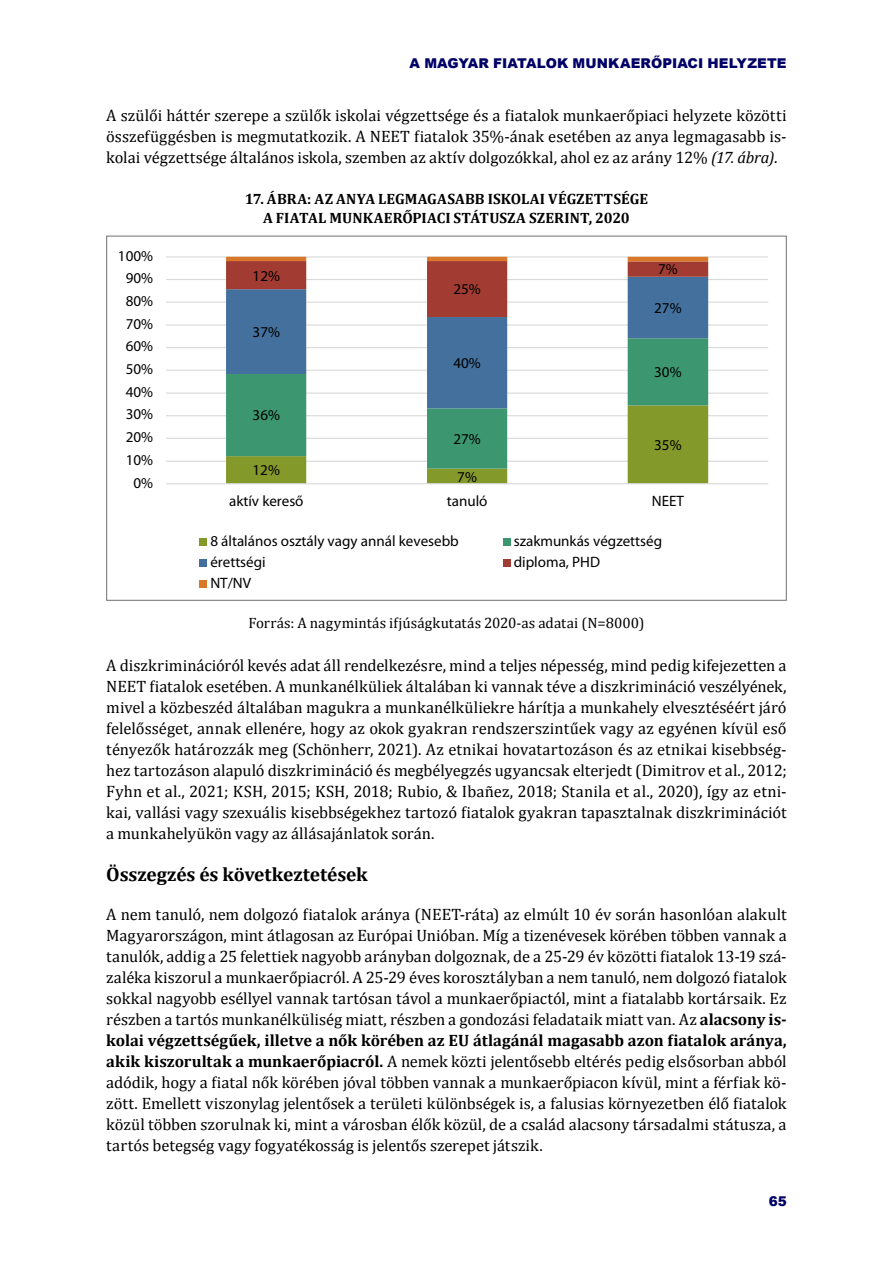
<style>
.page{position:relative;width:893px;height:1263px;background:#fff}
.page>*{position:absolute;margin:0;border:0;box-sizing:border-box;transform-origin:0 0}
.Alcím_1{font:700 19.5px "Cambria";letter-spacing:-.01em;color:#000}
.Főszöveg{font:16.5px/21px "Cambria";letter-spacing:-.005em;color:#000;text-align:justify}
.t1{font:15px "Myriad Pro";color:#000}
.t2{font:700 15px/19px "Cambria";letter-spacing:.005em;color:#000;text-align:center}
.FORRÁS{font:15px "Cambria";letter-spacing:.005em;color:#000}
.t3{font:900 13.5px "Arial";letter-spacing:.005em;color:#006}
.s1{font-style:italic}
.s2{font-weight:700}
</style>
<div class="page">
<hr style="left:166px;top:461px;width:602px;height:1px;background:#d9d9d9">
<hr style="left:166px;top:438px;width:602px;height:1px;background:#d9d9d9">
<hr style="left:166px;top:415px;width:602px;height:1px;background:#d9d9d9">
<hr style="left:166px;top:393px;width:602px;height:1px;background:#d9d9d9">
<hr style="left:166px;top:370px;width:602px;height:1px;background:#d9d9d9">
<hr style="left:166px;top:347px;width:602px;height:1px;background:#d9d9d9">
<hr style="left:166px;top:324px;width:602px;height:2px;background:#d9d9d9">
<hr style="left:166px;top:302px;width:602px;height:1px;background:#d9d9d9">
<hr style="left:166px;top:279px;width:602px;height:1px;background:#d9d9d9">
<hr style="left:166px;top:256px;width:602px;height:1px;background:#d9d9d9">
<svg style="left:226px;top:469px;width:482px;height:14px"></svg>
<svg style="left:226px;top:408px;width:482px;height:61px"></svg>
<svg style="left:226px;top:317px;width:482px;height:91px"></svg>
<svg style="left:226px;top:257px;width:482px;height:60px"></svg>
<hr style="left:166px;top:483px;width:602px;height:1px;background:#d9d9d9">
<div style="left:200px;top:538px;width:7px;height:7px;background:#83992a"></div>
<div style="left:503px;top:538px;width:7px;height:7px;background:#3c9770"></div>
<div style="left:200px;top:559px;width:7px;height:8px;background:#44709d"></div>
<div style="left:503px;top:559px;width:7px;height:8px;background:#a23c33"></div>
<div style="left:200px;top:580px;width:7px;height:8px;background:#d97828"></div>
<p class="t3" style="left:410px;top:53px;width:378px">A MAGYAR FIATALOK MUNKAERŐPIACI HELYZETE</p>
<p class="Főszöveg" style="left:106px;top:105px;width:682px">A szülői háttér szerepe a szülők iskolai végzettsége és a fiatalok munkaerőpiaci helyzete közötti összefüggésben is megmutatkozik. A NEET fiatalok 35%-ának esetében az anya legmagasabb is&shy;kolai végzettsége általános iskola, szemben az aktív dolgozókkal, ahol ez az arány 12% <span class="s1">(17. ábra)</span>.</p>
<p class="t2" style="left:245px;top:189px;width:405px">17. ÁBRA: AZ ANYA LEGMAGASABB ISKOLAI VÉGZETTSÉGE<br>A FIATAL MUNKAERŐPIACI STÁTUSZA SZERINT, 2020</p>
<p class="t1" style="left:118px;top:247px;width:37px">100%</p>
<p class="t1" style="left:126px;top:270px;width:29px">90%</p>
<p class="t1" style="left:126px;top:293px;width:29px">80%</p>
<p class="t1" style="left:126px;top:315px;width:29px">70%</p>
<p class="t1" style="left:126px;top:338px;width:29px">60%</p>
<p class="t1" style="left:126px;top:361px;width:29px">50%</p>
<p class="t1" style="left:126px;top:384px;width:29px">40%</p>
<p class="t1" style="left:126px;top:406px;width:29px">30%</p>
<p class="t1" style="left:126px;top:429px;width:29px">20%</p>
<p class="t1" style="left:126px;top:452px;width:29px">10%</p>
<p class="t1" style="left:133px;top:474px;width:21px">0%</p>
<p class="t1" style="left:253px;top:267px;width:29px">12%</p>
<p class="t1" style="left:253px;top:324px;width:29px">37%</p>
<p class="t1" style="left:253px;top:407px;width:29px">36%</p>
<p class="t1" style="left:253px;top:462px;width:29px">12%</p>
<p class="t1" style="left:453px;top:281px;width:29px">25%</p>
<p class="t1" style="left:453px;top:355px;width:29px">40%</p>
<p class="t1" style="left:453px;top:431px;width:29px">27%</p>
<p class="t1" style="left:457px;top:468px;width:21px">7%</p>
<p class="t1" style="left:658px;top:261px;width:21px">7%</p>
<p class="t1" style="left:654px;top:300px;width:29px">27%</p>
<p class="t1" style="left:654px;top:364px;width:29px">30%</p>
<p class="t1" style="left:654px;top:437px;width:29px">35%</p>
<p class="t1" style="left:229px;top:492px;width:76px">aktív kereső</p>
<p class="t1" style="left:447px;top:492px;width:42px">tanuló</p>
<p class="t1" style="left:652px;top:492px;width:34px">NEET</p>
<p class="t1" style="left:210px;top:533px;width:250px">8 általános osztály vagy annál kevesebb</p>
<p class="t1" style="left:514px;top:533px;width:150px">szakmunkás végzettség</p>
<p class="t1" style="left:210px;top:553px;width:57px">érettségi</p>
<p class="t1" style="left:514px;top:553px;width:88px">diploma, PHD</p>
<p class="t1" style="left:210px;top:574px;width:42px">NT/NV</p>
<p class="FORRÁS" style="left:249px;top:614px;width:397px">Forrás: A nagymintás ifjúságkutatás 2020-as adatai (N=8000)</p>
<p class="Főszöveg" style="left:106px;top:654px;width:682px">A diszkriminációról kevés adat áll rendelkezésre, mind a teljes népesség, mind pedig kifejezetten a NEET fiatalok esetében. A munkanélküliek általában ki vannak téve a diszkrimináció veszélyének, mivel a közbeszéd általában magukra a munkanélküliekre hárítja a munkahely elvesztéséért járó felelősséget, annak ellenére, hogy az okok gyakran rendszerszintűek vagy az egyénen kívül eső tényezők határozzák meg (Schönherr, 2021). Az etnikai hovatartozáson és az etnikai kisebbség&shy;hez tartozáson alapuló diszkrimináció és megbélyegzés ugyancsak elterjedt (Dimitrov et al., 2012; Fyhn et al., 2021; KSH, 2015; KSH, 2018; Rubio, &amp; Ibañez, 2018; Stanila et al., 2020), így az etni&shy;kai, vallási vagy szexuális kisebbségekhez tartozó fiatalok gyakran tapasztalnak diszkriminációt a munkahelyükön vagy az állásajánlatok során.</p>
<p class="Alcím_1" style="left:106px;top:862px;width:263px">Összegzés és következtetések</p>
<p class="Főszöveg" style="left:106px;top:903px;width:682px">A nem tanuló, nem dolgozó fiatalok aránya (NEET-ráta) az elmúlt 10 év során hasonlóan alakult Magyarországon, mint átlagosan az Európai Unióban. Míg a tizenévesek körében többen vannak a tanulók, addig a 25 felettiek nagyobb arányban dolgoznak, de a 25-29 év közötti fiatalok 13-19 szá&shy;zaléka kiszorul a munkaerőpiacról. A 25-29 éves korosztályban a nem tanuló, nem dolgozó fiatalok sokkal nagyobb eséllyel vannak tartósan távol a munkaerőpiactól, mint a fiatalabb kortársaik. Ez részben a tartós munkanélküliség miatt, részben a gondozási feladataik miatt van. Az <span class="s2">alacsony is&shy;kolai végzettségűek, illetve a nők körében az EU átlagánál magasabb azon fiatalok aránya, akik kiszorultak a munkaerőpiacról.</span> A nemek közti jelentősebb eltérés pedig elsősorban abból adódik, hogy a fiatal nők körében jóval többen vannak a munkaerőpiacon kívül, mint a férfiak kö&shy;zött. Emellett viszonylag jelentősek a területi különbségek is, a falusias környezetben élő fiatalok közül többen szorulnak ki, mint a városban élők közül, de a család alacsony társadalmi státusza, a tartós betegség vagy fogyatékosság is jelentős szerepet játszik.</p>
<p class="t3" style="left:769px;top:1191px;width:20px">65</p>
</div>
